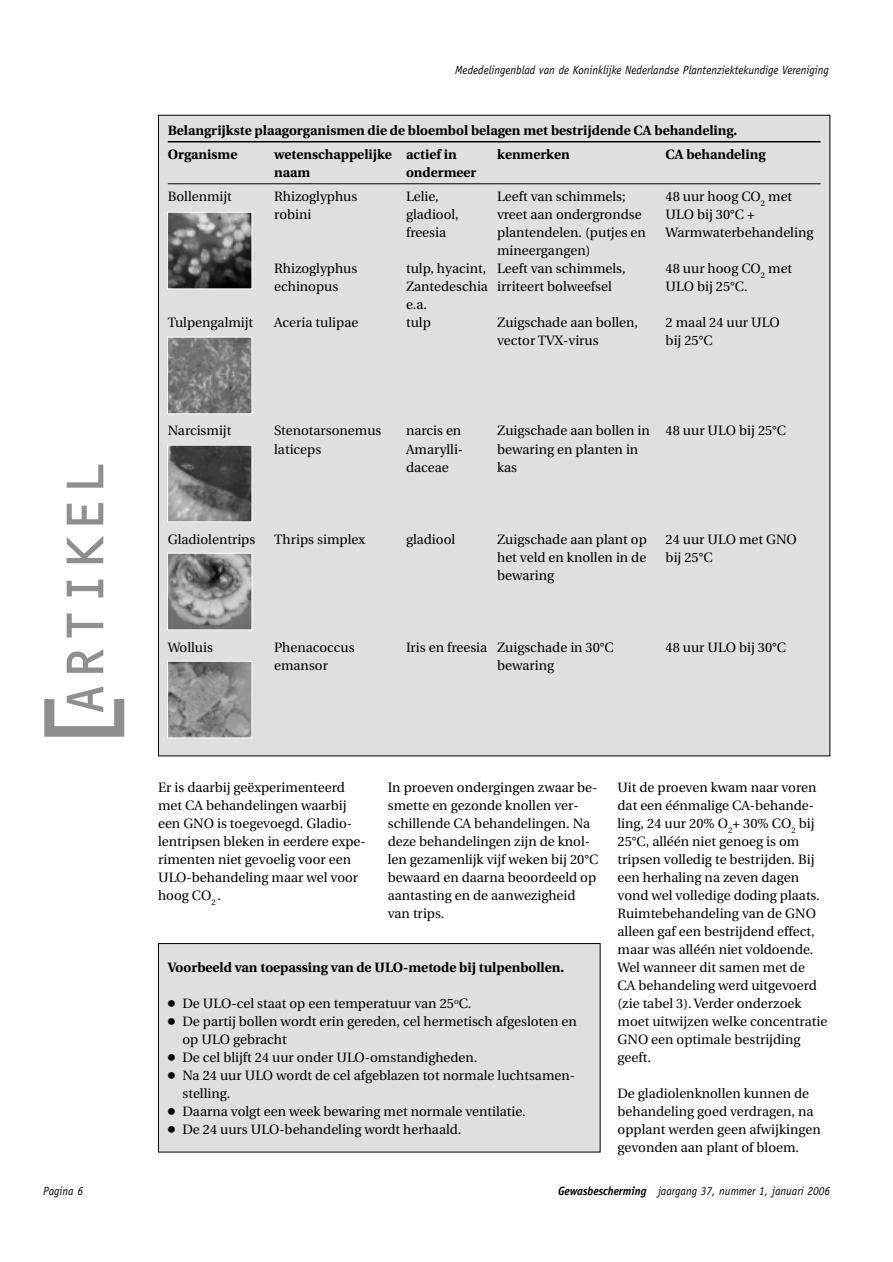
<style>
.page{position:relative;width:893px;height:1262px;background:#fff}
.page>*{position:absolute;margin:0;border:0;box-sizing:border-box;transform-origin:0 0}
.t1{font:108px "OCR C Regular";color:#8f8f8f;scale:.95 1}
.t2{font:54px "OCR C Regular";color:#8f8f8f;scale:.95 1}
.t3{font:13.5px/18px "Utopia";color:#000}
.t4{font:700 13.5px/24.5px "Utopia";color:#000}
.t5{font:italic 12px "Officina Sans";color:#000;scale:.95 1}
.s1{font-family:"Universal Newswith Comm Pi"}
.s2{font-weight:700}
</style>
<div class="page">
<div style="left:158px;top:115px;width:671px;height:641px;background:#dfdfdf"></div>
<hr style="left:168px;top:141px;width:652px;height:1px;background:#000">
<hr style="left:168px;top:183px;width:652px;height:1px;background:#000">
<img style="left:169px;top:214px;width:81px;height:73px">
<div style="left:167px;top:212px;width:85px;height:77px;border:1px solid #fff"></div>
<img style="left:169px;top:339px;width:81px;height:73px">
<div style="left:167px;top:337px;width:85px;height:77px;border:1px solid #fff"></div>
<img style="left:169px;top:447px;width:81px;height:73px">
<div style="left:167px;top:445px;width:85px;height:77px;border:1px solid #fff"></div>
<img style="left:169px;top:555px;width:81px;height:73px">
<div style="left:167px;top:553px;width:85px;height:77px;border:1px solid #fff"></div>
<img style="left:169px;top:663px;width:81px;height:73px">
<div style="left:167px;top:661px;width:85px;height:77px;border:1px solid #fff"></div>
<div style="left:158px;top:943px;width:442px;height:209px;background:#dfdfdf"></div>
<div style="left:158px;top:943px;width:442px;height:209px;border:1px solid #000"></div>
<p class="t5" style="left:455px;top:65px;width:394px">Mededelingenblad van de Koninklijke Nederlandse Plantenziektekundige Vereniging</p>
<p class="t4" style="left:168px;top:119px;width:571px">Belangrijkste plaagorganismen die de bloembol belagen met bestrijdende CA behandeling.<br>Organisme</p>
<p class="t4" style="left:274px;top:143px;width:184px">wetenschappelijke actief in</p>
<p class="t4" style="left:497px;top:143px;width:74px">kenmerken</p>
<p class="t4" style="left:665px;top:143px;width:101px">CA behandeling</p>
<p class="t4" style="left:274px;top:161px;width:38px">naam</p>
<p class="t4" style="left:406px;top:161px;width:72px">ondermeer</p>
<h2 class="t2" style="left:66px;top:718px;width:274px;rotate:-90deg">ARTIKEL</h2>
<h1 class="t1" style="left:51px;top:754px;width:79px;rotate:-90deg">[</h1>
<p class="t3" style="left:168px;top:189px;width:66px">Bollenmijt</p>
<p class="t3" style="left:274px;top:189px;width:85px">Rhizoglyphus</p>
<p class="t3" style="left:406px;top:189px;width:34px">Lelie,</p>
<p class="t3" style="left:497px;top:189px;width:130px">Leeft van schimmels;</p>
<p class="t3" style="left:665px;top:189px;width:128px">48 uur hoog CO<sub>2</sub> met</p>
<p class="t3" style="left:274px;top:207px;width:39px">robini</p>
<p class="t3" style="left:406px;top:207px;width:54px">gladiool,</p>
<p class="t3" style="left:497px;top:207px;width:146px">vreet aan ondergrondse</p>
<p class="t3" style="left:665px;top:207px;width:91px">ULO bij 30°C +</p>
<p class="t3" style="left:406px;top:225px;width:42px">freesia</p>
<p class="t3" style="left:497px;top:225px;width:150px">plantendelen. (putjes en</p>
<p class="t3" style="left:665px;top:225px;width:149px">Warmwaterbehandeling</p>
<p class="t3" style="left:497px;top:243px;width:95px">mineergangen)</p>
<p class="t3" style="left:274px;top:261px;width:85px">Rhizoglyphus</p>
<p class="t3" style="left:406px;top:261px;width:221px">tulp, hyacint, Leeft van schimmels,</p>
<p class="t3" style="left:665px;top:261px;width:128px">48 uur hoog CO<sub>2</sub> met</p>
<p class="t3" style="left:274px;top:279px;width:66px">echinopus</p>
<p class="t3" style="left:406px;top:279px;width:207px">Zantedeschia irriteert bolweefsel</p>
<p class="t3" style="left:665px;top:279px;width:84px">ULO bij 25°C.</p>
<p class="t3" style="left:406px;top:297px;width:22px">e.a.</p>
<p class="t3" style="left:168px;top:315px;width:87px">Tulpengalmijt</p>
<p class="t3" style="left:274px;top:315px;width:86px">Aceria tulipae</p>
<p class="t3" style="left:406px;top:315px;width:26px">tulp</p>
<p class="t3" style="left:497px;top:315px;width:142px">Zuigschade aan bollen,</p>
<p class="t3" style="left:665px;top:315px;width:116px">2 maal 24 uur ULO</p>
<p class="t3" style="left:497px;top:333px;width:103px">vector TVX-virus</p>
<p class="t3" style="left:665px;top:333px;width:48px">bij 25°C</p>
<p class="t3" style="left:168px;top:423px;width:65px">Narcismijt</p>
<p class="t3" style="left:274px;top:423px;width:109px">Stenotarsonemus</p>
<p class="t3" style="left:406px;top:423px;width:57px">narcis en</p>
<p class="t3" style="left:497px;top:423px;width:290px">Zuigschade aan bollen in 48 uur ULO bij 25°C</p>
<p class="t3" style="left:274px;top:441px;width:49px">laticeps</p>
<p class="t3" style="left:406px;top:441px;width:59px">Amarylli-</p>
<p class="t3" style="left:497px;top:441px;width:143px">bewaring en planten in</p>
<p class="t3" style="left:406px;top:459px;width:44px">daceae</p>
<p class="t3" style="left:497px;top:459px;width:22px">kas</p>
<p class="t3" style="left:168px;top:531px;width:89px">Gladiolentrips</p>
<p class="t3" style="left:274px;top:531px;width:92px">Thrips simplex</p>
<p class="t3" style="left:406px;top:531px;width:51px">gladiool</p>
<p class="t3" style="left:497px;top:531px;width:151px">Zuigschade aan plant op</p>
<p class="t3" style="left:665px;top:531px;width:133px">24 uur ULO met GNO</p>
<p class="t3" style="left:497px;top:549px;width:151px">het veld en knollen in de</p>
<p class="t3" style="left:665px;top:549px;width:48px">bij 25°C</p>
<p class="t3" style="left:497px;top:567px;width:59px">bewaring</p>
<p class="t3" style="left:168px;top:639px;width:47px">Wolluis</p>
<p class="t3" style="left:274px;top:639px;width:82px">Phenacoccus</p>
<p class="t3" style="left:406px;top:639px;width:209px">Iris en freesia Zuigschade in 30°C</p>
<p class="t3" style="left:665px;top:639px;width:122px">48 uur ULO bij 30°C</p>
<p class="t3" style="left:274px;top:657px;width:55px">emansor</p>
<p class="t3" style="left:497px;top:657px;width:59px">bewaring</p>
<p class="t3" style="left:158px;top:780px;width:209px">Er is daarbij geëxperimenteerd met CA behandelingen waarbij een GNO is toegevoegd. Gladio&shy;lentripsen bleken in eerdere expe&shy;rimenten niet gevoelig voor een<br>ULO-behandeling maar wel voor hoog CO<sub>2</sub> .</p>
<p class="t3" style="left:388px;top:780px;width:212px">In proeven ondergingen zwaar be&shy;smette en gezonde knollen ver&shy;schillende CA behandelingen. Na deze behandelingen zijn de knol&shy;len gezamenlijk vijf weken bij 20°C bewaard en daarna beoordeeld op aantasting en de aanwezigheid van trips.</p>
<p class="t3" style="left:617px;top:780px;width:211px">Uit de proeven kwam naar voren dat een éénmalige CA-behande&shy;ling, 24 uur 20% O<sub>2</sub>+ 30% CO<sub>2</sub> bij<br>25°C, alléén niet genoeg is om tripsen volledig te bestrijden. Bij een herhaling na zeven dagen vond wel volledige doding plaats.<br>Ruimtebehandeling van de GNO alleen gaf een bestrijdend effect, maar was alléén niet voldoende.<br>Wel wanneer dit samen met de<br>CA behandeling werd uitgevoerd (zie tabel 3). Verder onderzoek moet uitwijzen welke concentratie<br>GNO een optimale bestrijding geeft.</p>
<p class="t3" style="left:617px;top:1086px;width:205px">De gladiolenknollen kunnen de behandeling goed verdragen, na opplant werden geen afwijkingen gevonden aan plant of bloem.</p>
<p class="t4" style="left:168px;top:956px;width:398px">Voorbeeld van toepassing van de ULO-metode bij tulpenbollen.</p>
<p class="t3" style="left:168px;top:996px;width:305px"><span class="s1">●</span> De ULO-cel staat op een temperatuur van 25<sup>o</sup>C.</p>
<p class="t3" style="left:182px;top:1014px;width:396px;text-indent:-15px"><span class="s1">●</span> De partij bollen wordt erin gereden, cel hermetisch afgesloten en op ULO gebracht</p>
<p class="t3" style="left:168px;top:1050px;width:311px"><span class="s1">●</span> De cel blijft 24 uur onder ULO-omstandigheden.</p>
<p class="t3" style="left:182px;top:1068px;width:394px;text-indent:-15px"><span class="s1">●</span> Na 24 uur ULO wordt de cel afgeblazen tot normale luchtsamen&shy;stelling.</p>
<p class="t3" style="left:168px;top:1104px;width:359px"><span class="s1">●</span> Daarna volgt een week bewaring met normale ventilatie.</p>
<p class="t3" style="left:168px;top:1122px;width:295px"><span class="s1">●</span> De 24 uurs ULO-behandeling wordt herhaald.</p>
<p class="t5" style="left:43px;top:1186px;width:43px">Pagina 6</p>
<p class="t5" style="left:558px;top:1186px;width:288px"><span class="s2">Gewasbescherming</span> jaargang 37, nummer 1, januari 2006</p>
</div>
